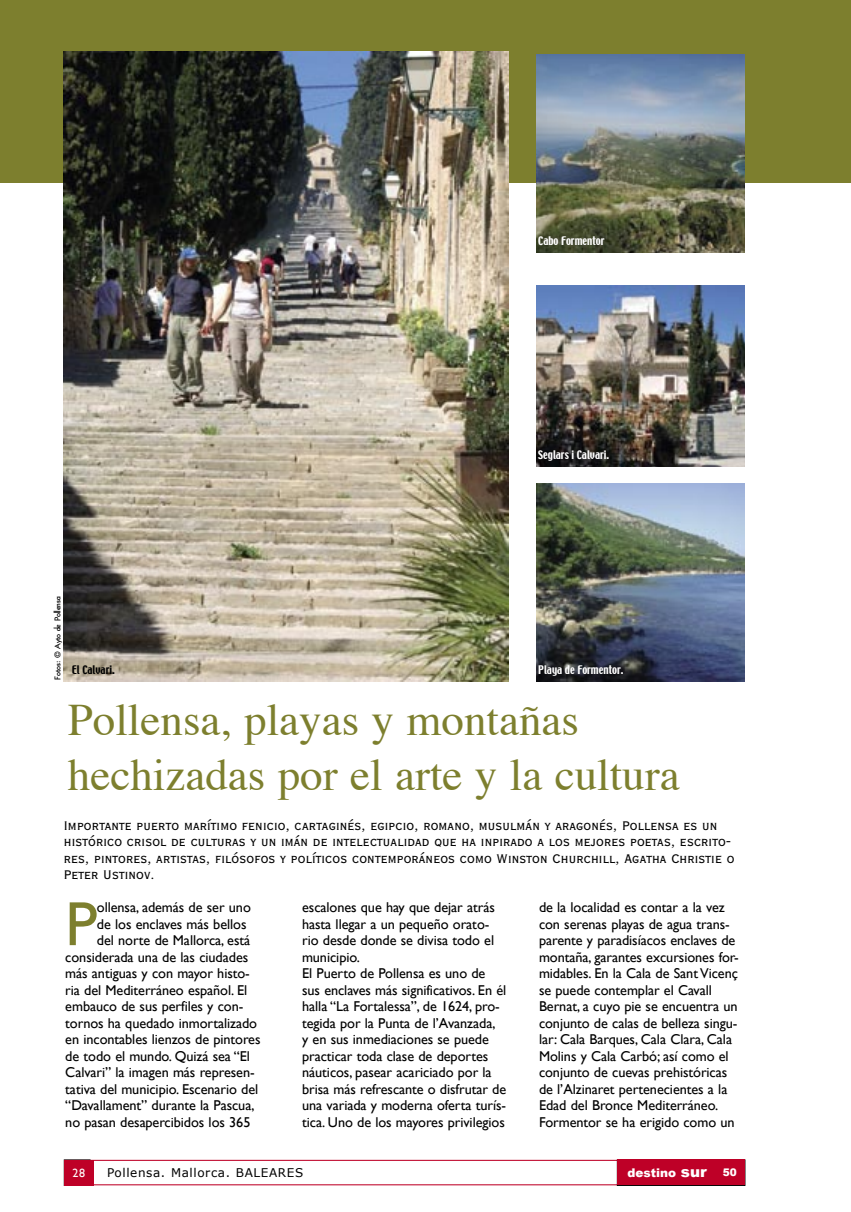
<style>
.page{position:relative;width:851px;height:1212px;background:#fff}
.page>*{position:absolute;margin:0;border:0;box-sizing:border-box;transform-origin:0 0}
.t1{font:62.55px "Gill Sans";color:#7d7f2e}
.Normal_sin_ajuste{font:45px/54.2px "Times";color:#7d7f2e}
.t2{font:condensed 16.5px/16.5px "Copperplate Gothic BT";letter-spacing:.01em;color:#000}
.t3{font:14.25px/16.5px "Gill Sans";letter-spacing:-.005em;color:#000}
.t4{font:12px "Verdana";letter-spacing:.05em;color:#000}
.t5{font:900 12px "Arial";color:#fff}
.t6{font:12px "Gill Sans";color:#fff}
.t7{font:10.5px "Techno";color:#fff}
.t8{font:10.5px "Techno";color:#000}
.t9{font:900 10.5px "Arial";color:#fff}
.t10{font:9.75px "Cable";color:#000}
.s1{font-size:15px}
</style>
<div class="page">
<div style="left:0;top:0;width:850px;height:182px;background:#7d7f2e"></div>
<div style="left:64px;top:1160px;width:680px;height:25px;border:1px solid #be0027"></div>
<div style="left:64px;top:1160px;width:29px;height:25px;background:#be0027"></div>
<div style="left:617px;top:1159px;width:128px;height:25px;background:#be0027"></div>
<img style="left:64px;top:51px;width:444px;height:630px">
<img style="left:536px;top:54px;width:208px;height:198px">
<img style="left:536px;top:285px;width:208px;height:182px">
<img style="left:536px;top:483px;width:208px;height:198px">
<p class="t7" style="left:538px;top:233px;width:68px">Cabo Formentor</p>
<p class="t7" style="left:538px;top:448px;width:72px">Seglars i Calvari.</p>
<p class="t10" style="left:53px;top:679px;width:84px;rotate:-90deg">Fotos: © Ayto de Pollensa</p>
<p class="t8" style="left:72px;top:662px;width:45px">El Calvari.</p>
<p class="t7" style="left:538px;top:662px;width:87px">Playa de Formentor.</p>
<p class="Normal_sin_ajuste" style="left:68px;top:696px;width:613px">Pollensa, playas y montañas hechizadas por el arte y la cultura</p>
<p class="t2" style="left:64px;top:817px;width:672px">Importante puerto marítimo fenicio, cartaginés, egipcio, romano, musulmán y aragonés, Pollensa es un histórico crisol de culturas y un imán de intelectualidad que ha inpirado a los mejores poetas, escrito&shy;res, pintores, artistas, filósofos y políticos contemporáneos como Winston Churchill, Agatha Christie o Peter Ustinov.</p>
<p class="t1" style="left:65px;top:888px;width:33px">P</p>
<p class="t3" style="left:97px;top:899px;width:155px">ollensa, además de ser uno</p>
<p class="t3" style="left:97px;top:915px;width:151px">de los enclaves más bellos</p>
<p class="t3" style="left:97px;top:932px;width:155px">del norte de Mallorca, está</p>
<p class="t3" style="left:65px;top:948px;width:184px">considerada una de las ciudades</p>
<p class="t3" style="left:65px;top:965px;width:186px">más antiguas y con mayor histo-</p>
<p class="t3" style="left:65px;top:981px;width:183px">ria del Mediterráneo español. El</p>
<p class="t3" style="left:65px;top:998px;width:179px">embauco de sus perfiles y con-</p>
<p class="t3" style="left:65px;top:1014px;width:193px">tornos ha quedado inmortalizado</p>
<p class="t3" style="left:65px;top:1031px;width:197px">en incontables lienzos de pintores</p>
<p class="t3" style="left:65px;top:1047px;width:186px">de todo el mundo. Quizá sea “El</p>
<p class="t3" style="left:65px;top:1064px;width:191px">Calvari” la imagen más represen-</p>
<p class="t3" style="left:65px;top:1080px;width:194px">tativa del municipio. Escenario del</p>
<p class="t3" style="left:65px;top:1097px;width:191px">“Davallament” durante la Pascua,</p>
<p class="t3" style="left:65px;top:1113px;width:187px">no pasan desapercibidos los 365</p>
<p class="t3" style="left:302px;top:899px;width:194px">escalones que hay que dejar atrás hasta llegar a un pequeño orato&shy;rio desde donde se divisa todo el municipio.</p>
<p class="t3" style="left:302px;top:965px;width:205px">El Puerto de Pollensa es uno de sus enclaves más significativos. En él halla “La Fortalessa”, de 1624, pro&shy;tegida por la Punta de l’Avanzada,<br>y en sus inmediaciones se puede practicar toda clase de deportes náuticos, pasear acariciado por la brisa más refrescante o disfrutar de una variada y moderna oferta turís&shy;tica. Uno de los mayores privilegios</p>
<p class="t3" style="left:539px;top:899px;width:201px">de la localidad es contar a la vez con serenas playas de agua trans&shy;parente y paradisíacos enclaves de montaña, garantes excursiones for&shy;midables. En la Cala de Sant Vicenç se puede contemplar el Cavall Bernat, a cuyo pie se encuentra un conjunto de calas de belleza singu&shy;lar: Cala Barques, Cala Clara, Cala Molins y Cala Carbó; así como el conjunto de cuevas prehistóricas de l’Alzinaret pertenecientes a la Edad del Bronce Mediterráneo.</p>
<p class="t3" style="left:539px;top:1113px;width:197px">Formentor se ha erigido como un</p>
<p class="t6" style="left:72px;top:1166px;width:14px">28</p>
<p class="t4" style="left:107px;top:1165px;width:198px">Pollensa. Mallorca. BALEARES</p>
<p class="t5" style="left:627px;top:1166px;width:81px">destino <span class="s1">sur</span></p>
<p class="t9" style="left:722px;top:1167px;width:16px">50</p>
</div>
